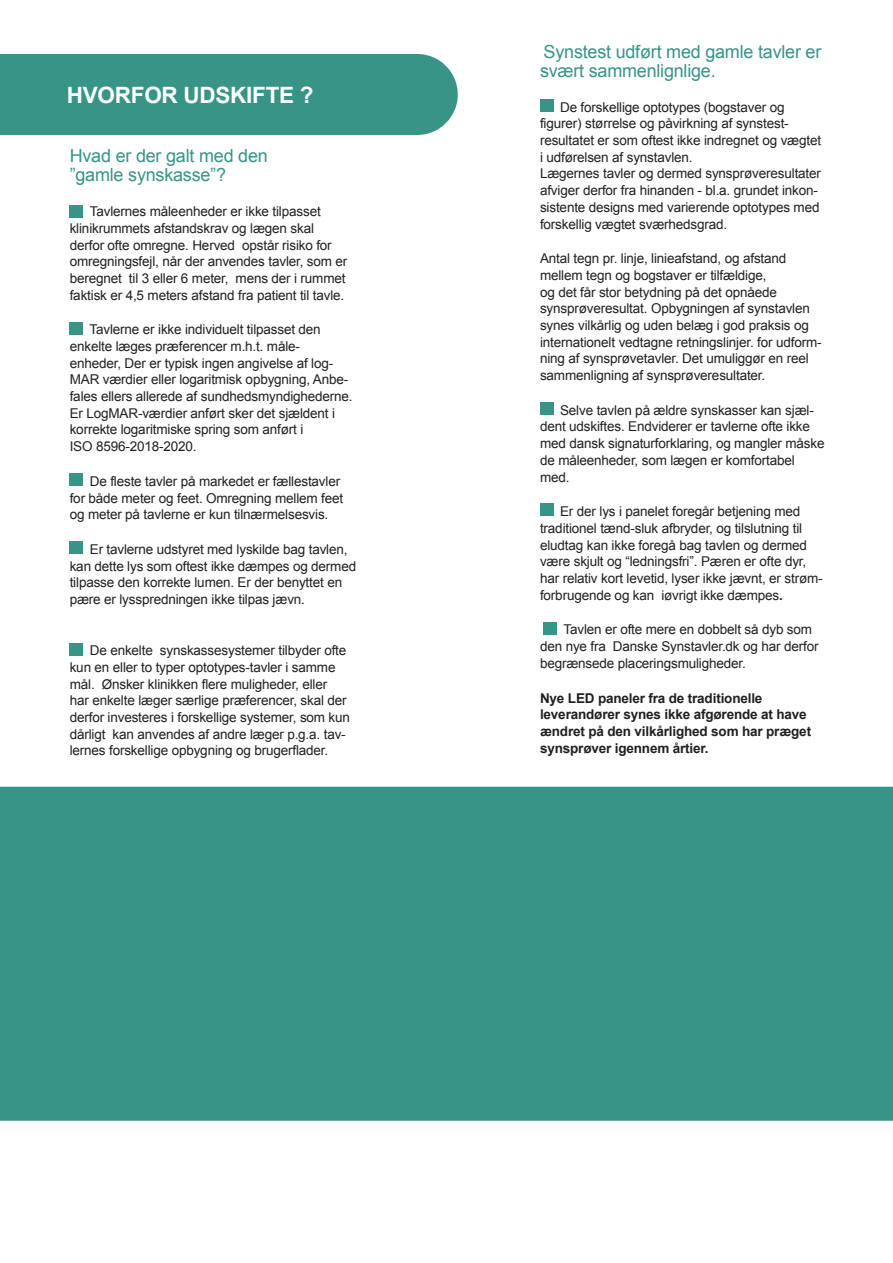
<style>
.page{position:relative;width:893px;height:1263px;background:#fff}
.page>*{position:absolute;margin:0;border:0;box-sizing:border-box;transform-origin:0 0}
.t1{font:700 22.5px "Arial";letter-spacing:-.01em;color:#fff}
.t2{font:18px/19.5px "Arial";letter-spacing:-.01em;color:#379487}
.t3{font:13.5px/16.6px "Arial";letter-spacing:-.01em;color:#231f20}
.t4{font:700 13.5px/16.6px "Arial";letter-spacing:-.01em;color:#231f20}
.s1{font-weight:700}
</style>
<div class="page">
<div style="left:0;top:787px;width:893px;height:334px;background:#379487"></div>
<div style="left:70px;top:205px;width:13px;height:13px;background:#379487"></div>
<div style="left:70px;top:322px;width:13px;height:12px;background:#379487"></div>
<div style="left:70px;top:473px;width:13px;height:13px;background:#379487"></div>
<div style="left:70px;top:541px;width:13px;height:13px;background:#379487"></div>
<div style="left:70px;top:643px;width:13px;height:12px;background:#379487"></div>
<div style="left:540px;top:99px;width:13px;height:13px;background:#379487"></div>
<div style="left:540px;top:402px;width:13px;height:13px;background:#379487"></div>
<div style="left:540px;top:504px;width:13px;height:12px;background:#379487"></div>
<div style="left:544px;top:622px;width:13px;height:12px;background:#379487"></div>
<div style="left:0;top:54px;width:458px;height:81px;background:#379487"></div>
<h1 class="t1" style="left:67px;top:80px;width:248px">HVORFOR UDSKIFTE ?</h1>
<h2 class="t2" style="left:70px;top:146px;width:200px">Hvad er der galt med den ”gamle synskasse”?</h2>
<p class="t3" style="left:70px;top:203px;width:279px;text-indent:20px">Tavlernes måleenheder er ikke tilpasset klinikrummets afstandskrav og lægen skal derfor ofte omregne. Herved opstår risiko for omregningsfejl, når der anvendes tavler, som er beregnet til 3 eller 6 meter, mens der i rummet faktisk er 4,5 meters afstand fra patient til tavle.</p>
<p class="t3" style="left:70px;top:321px;width:284px;text-indent:20px">Tavlerne er ikke individuelt tilpasset den enkelte læges præferencer m.h.t. måle&shy;enheder, Der er typisk ingen angivelse af log-MAR værdier eller logaritmisk opbygning, Anbe&shy;fales ellers allerede af sundhedsmyndighederne.<br>Er LogMAR-værdier anført sker det sjældent i korrekte logaritmiske spring som anført i<br>ISO 8596-2018-2020.</p>
<p class="t3" style="left:70px;top:473px;width:275px;text-indent:20px">De fleste tavler på markedet er fællestavler for både meter og feet. Omregning mellem feet og meter på tavlerne er kun tilnærmelsesvis.</p>
<p class="t3" style="left:70px;top:541px;width:288px;text-indent:20px">Er tavlerne udstyret med lyskilde bag tavlen, kan dette lys som oftest ikke dæmpes og dermed tilpasse den korrekte lumen. Er der benyttet en pære er lysspredningen ikke tilpas jævn.</p>
<p class="t3" style="left:70px;top:642px;width:282px;text-indent:20px">De enkelte synskassesystemer tilbyder ofte kun en eller to typer optotypes-tavler i samme mål. Ønsker klinikken flere muligheder, eller<br>har enkelte læger særlige præferencer, skal der derfor investeres i forskellige systemer, som kun dårligt kan anvendes af andre læger p.g.a. tav&shy;lernes forskellige opbygning og brugerflader.</p>
<h2 class="t2" style="left:540px;top:42px;width:283px">Synstest udført med gamle tavler er svært sammenlignlige.</h2>
<p class="t3" style="left:540px;top:99px;width:283px;text-indent:20px">De forskellige optotypes (bogstaver og figurer) størrelse og påvirkning af synstest&shy;resultatet er som oftest ikke indregnet og vægtet i udførelsen af synstavlen.<br>Lægernes tavler og dermed synsprøveresultater afviger derfor fra hinanden - bl.a. grundet inkon&shy;sistente designs med varierende optotypes med forskellig vægtet sværhedsgrad.</p>
<p class="t3" style="left:540px;top:250px;width:283px">Antal tegn pr. linje, linieafstand, og afstand mellem tegn og bogstaver er tilfældige,<br>og det får stor betydning på det opnåede synsprøveresultat. Opbygningen af synstavlen synes vilkårlig og uden belæg i god praksis og internationelt vedtagne retningslinjer. for udform&shy;ning af synsprøvetavler. Det umuliggør en reel sammenligning af synsprøveresultater.</p>
<p class="t3" style="left:540px;top:402px;width:286px;text-indent:20px">Selve tavlen på ældre synskasser kan sjæl&shy;dent udskiftes. Endviderer er tavlerne ofte ikke med dansk signaturforklaring, og mangler måske de måleenheder, som lægen er komfortabel med.</p>
<p class="t3" style="left:540px;top:503px;width:284px;text-indent:20px">Er der lys i panelet foregår betjening med traditionel tænd-sluk afbryder, og tilslutning til eludtag kan ikke foregå bag tavlen og dermed være skjult og “ledningsfri”. Pæren er ofte dyr, har relativ kort levetid, lyser ikke jævnt, er strøm&shy;forbrugende og kan iøvrigt ikke dæmpes<span class="s1">.</span></p>
<p class="t3" style="left:540px;top:621px;width:280px;text-indent:23px">Tavlen er ofte mere en dobbelt så dyb som den nye fra Danske Synstavler.dk og har derfor begrænsede placeringsmuligheder.</p>
<p class="t4" style="left:540px;top:690px;width:273px">Nye LED paneler fra de traditionelle leverandører synes ikke afgørende at have ændret på den vilkårlighed som har præget synsprøver igennem årtier.</p>
</div>
